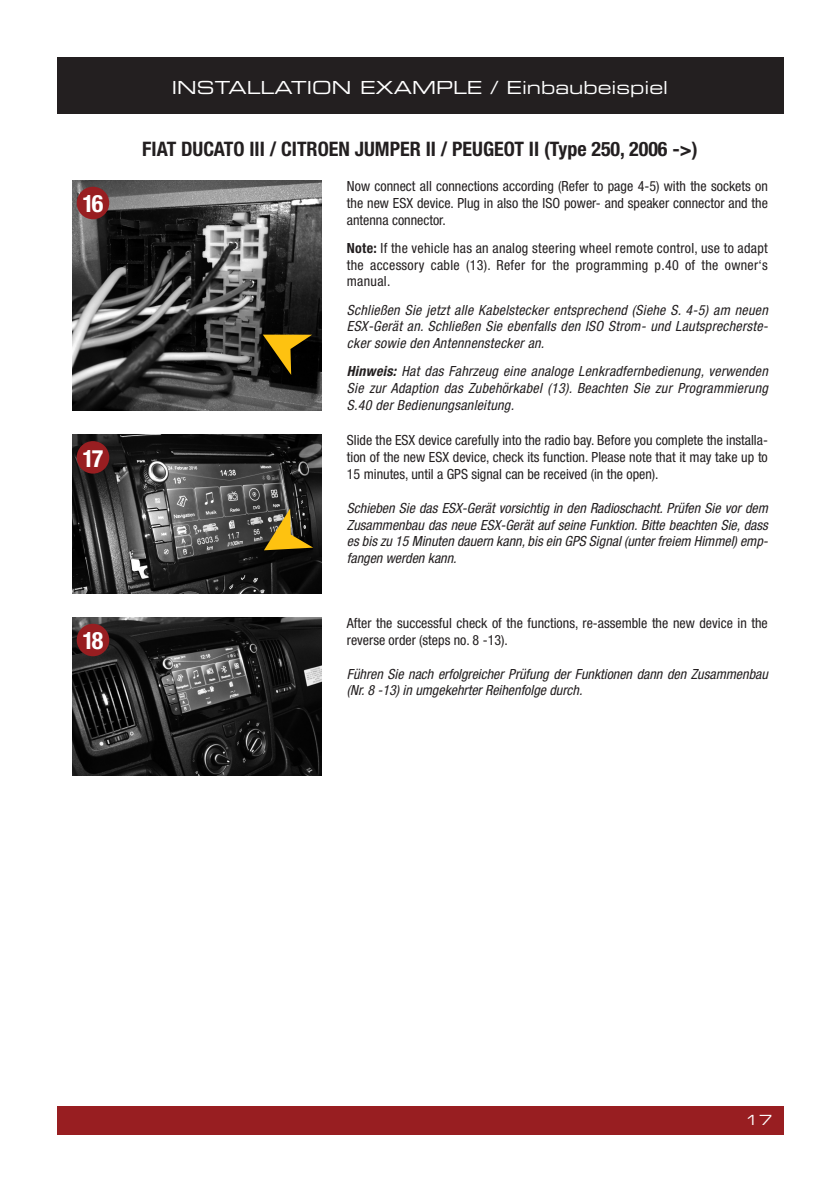
<style>
.page{position:relative;width:840px;height:1191px;background:#fff}
.page>*{position:absolute;margin:0;border:0;box-sizing:border-box;transform-origin:0 0}
.t1{font:700 condensed 24px "Helvetica Neue";color:#fff}
.t2{font:700 condensed 20px "Helvetica Neue";color:#231f20}
.t3{font:18px "Eurostile Extended Two";color:#fff}
.t4{font:italic condensed 14px/16.8px "Helvetica Neue";color:#231f20;text-align:justify}
.t5{font:condensed 14px/16.8px "Helvetica Neue";color:#231f20;text-align:justify}
.t6{font:14px "Eurostile Extended Two";color:#fff}
.s1{font-weight:700}
</style>
<div class="page">
<div style="left:57px;top:1106px;width:725px;height:28px;background:#981e21"></div>
<div style="left:57px;top:57px;width:725px;height:56px;background:#231f20"></div>
<img style="left:72px;top:180px;width:250px;height:230px">
<img style="left:72px;top:435px;width:250px;height:158px">
<img style="left:72px;top:617px;width:250px;height:159px">
<div style="left:77px;top:187px;width:32px;height:32px;background:#981e21;border-radius:50%"></div>
<div style="left:77px;top:441px;width:32px;height:32px;background:#981e21;border-radius:50%"></div>
<div style="left:77px;top:624px;width:32px;height:32px;background:#981e21;border-radius:50%"></div>
<svg style="left:263px;top:334px;width:49px;height:41px;background:#5b4607"></svg>
<svg style="left:264px;top:508px;width:49px;height:42px;background:#786426"></svg>
<h1 class="t1" style="left:83px;top:189px;width:22px">16</h1>
<h1 class="t1" style="left:83px;top:443px;width:22px">17</h1>
<h1 class="t1" style="left:83px;top:626px;width:22px">18</h1>
<p class="t3" style="left:172px;top:75px;width:497px">INSTALLATION EXAMPLE / Einbaubeispiel</p>
<h2 class="t2" style="left:142px;top:136px;width:556px">FIAT DUCATO III / CITROEN JUMPER II / PEUGEOT II (Type 250, 2006 -&gt;)</h2>
<p class="t5" style="left:347px;top:178px;width:422px">Now connect all connections according (Refer to page 4-5) with the sockets on the new ESX device. Plug in also the ISO power- and speaker connector and the antenna connector.</p>
<p class="t5" style="left:347px;top:239px;width:422px"><span class="s1">Note:</span> If the vehicle has an analog steering wheel remote control, use to adapt the accessory cable (13). Refer for the programming p.40 of the owner‘s manual.</p>
<p class="t4" style="left:347px;top:301px;width:422px">Schließen Sie jetzt alle Kabelstecker entsprechend (Siehe S. 4-5) am neuen ESX-Gerät an. Schließen Sie ebenfalls den ISO Strom- und Lautsprecherste&shy;cker sowie den Antennenstecker an.</p>
<p class="t4" style="left:347px;top:363px;width:422px"><span class="s1">Hinweis:</span> Hat das Fahrzeug eine analoge Lenkradfernbedienung, verwenden Sie zur Adaption das Zubehörkabel (13). Beachten Sie zur Programmierung S.40 der Bedienungsanleitung.</p>
<p class="t5" style="left:347px;top:432px;width:422px">Slide the ESX device carefully into the radio bay. Before you complete the installa&shy;tion of the new ESX device, check its function. Please note that it may take up to 15 minutes, until a GPS signal can be received (in the open).</p>
<p class="t4" style="left:347px;top:499px;width:422px">Schieben Sie das ESX-Gerät vorsichtig in den Radioschacht. Prüfen Sie vor dem Zusammenbau das neue ESX-Gerät auf seine Funktion. Bitte beachten Sie, dass es bis zu 15 Minuten dauern kann, bis ein GPS Signal (unter freiem Himmel) emp&shy;fangen werden kann.</p>
<p class="t5" style="left:347px;top:614px;width:422px">After the successful check of the functions, re-assemble the new device in the reverse order (steps no. 8 -13).</p>
<p class="t4" style="left:347px;top:665px;width:422px">Führen Sie nach erfolgreicher Prüfung der Funktionen dann den Zusammenbau (Nr. 8 -13) in umgekehrter Reihenfolge durch.</p>
<p class="t6" style="left:744px;top:1110px;width:28px">17</p>
</div>
